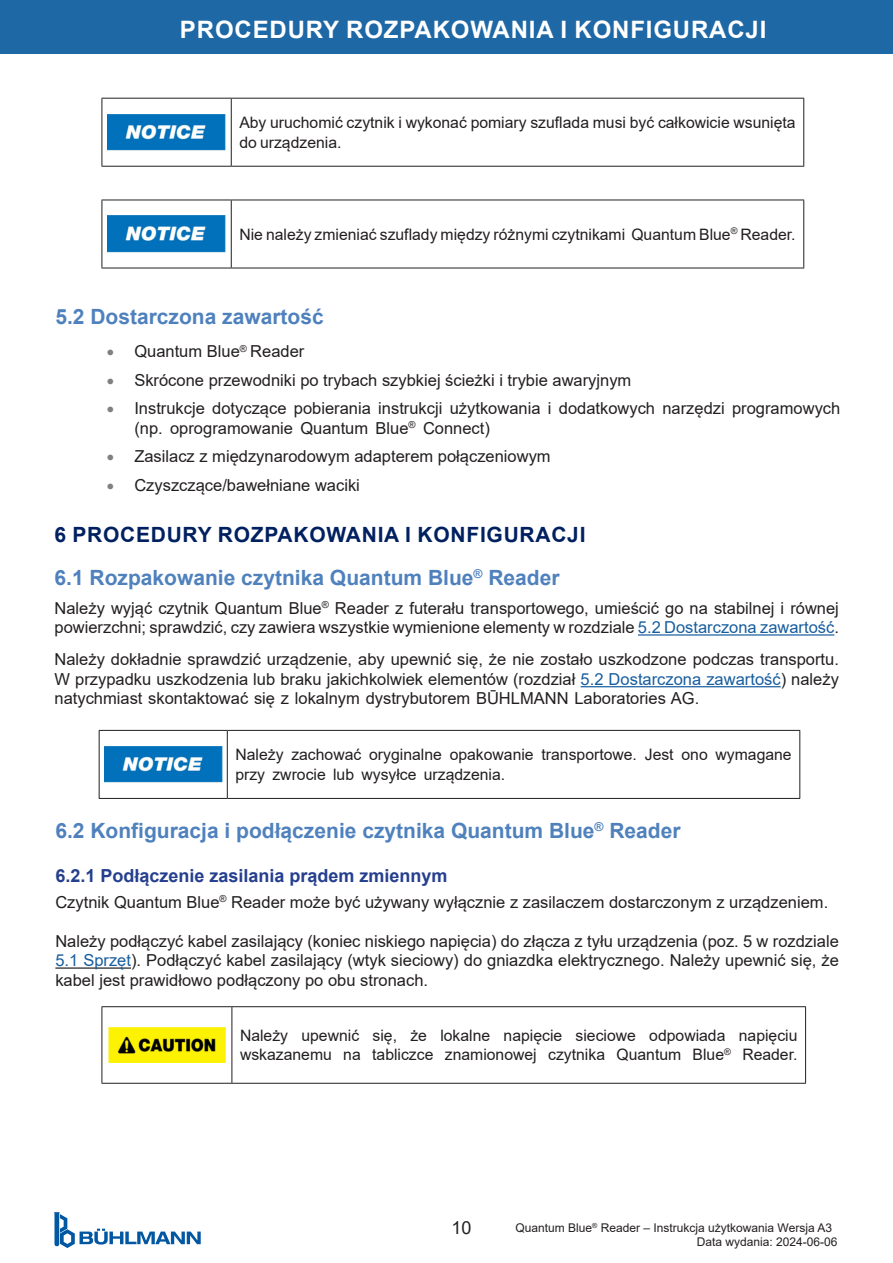
<style>
.page{position:relative;width:893px;height:1263px;background:#fff}
.page>*{position:absolute;margin:0;border:0;box-sizing:border-box;transform-origin:0 0}
.t1{font:700 24px "Arial";letter-spacing:.035em;color:#fff}
.t2{font:700 21px/43.5px "Arial";color:#4f81bd}
.t3{font:700 18px "Arial";color:#253f8e}
.t4{font:18px "Arial";color:#231f20}
.t5{font:16.5px/19.5px "Arial";color:#231f20}
.t6{font:15.75px/19.5px "Arial";color:#231f20}
.t7{font:12px/14.4px "Arial";color:#231f20}
.s1{color:#808080}
.s2{color:#002060}
.s3{color:#175d9e}
</style>
<div class="page">
<div style="left:0;top:0;width:893px;height:53px;background:#1e68a6"></div>
<svg style="left:54px;top:1212px;width:147px;height:36px"></svg>
<hr style="left:638px;top:634px;width:196px;height:2px;background:#175d9e">
<hr style="left:581px;top:686px;width:200px;height:1px;background:#175d9e">
<hr style="left:55px;top:967px;width:76px;height:2px;background:#231f20">
<hr style="left:102px;top:1006px;width:130px;height:1px;background:#231f20">
<hr style="left:232px;top:1006px;width:574px;height:1px;background:#231f20">
<hr style="left:102px;top:1083px;width:130px;height:1px;background:#231f20">
<hr style="left:232px;top:1083px;width:574px;height:1px;background:#231f20">
<hr style="left:102px;top:1007px;width:1px;height:76px;background:#231f20">
<hr style="left:232px;top:1007px;width:1px;height:76px;background:#231f20">
<hr style="left:805px;top:1007px;width:1px;height:76px;background:#231f20">
<img style="left:108px;top:1027px;width:118px;height:36px">
<hr style="left:99px;top:730px;width:128px;height:1px;background:#231f20">
<hr style="left:227px;top:730px;width:573px;height:1px;background:#231f20">
<hr style="left:99px;top:798px;width:128px;height:1px;background:#231f20">
<hr style="left:227px;top:798px;width:573px;height:1px;background:#231f20">
<hr style="left:99px;top:731px;width:1px;height:67px;background:#231f20">
<hr style="left:227px;top:731px;width:1px;height:67px;background:#231f20">
<hr style="left:799px;top:731px;width:1px;height:67px;background:#231f20">
<img style="left:104px;top:746px;width:118px;height:36px">
<hr style="left:102px;top:98px;width:129px;height:1px;background:#231f20">
<hr style="left:231px;top:98px;width:573px;height:1px;background:#231f20">
<hr style="left:102px;top:166px;width:129px;height:1px;background:#231f20">
<hr style="left:231px;top:166px;width:573px;height:1px;background:#231f20">
<hr style="left:102px;top:99px;width:1px;height:67px;background:#231f20">
<hr style="left:231px;top:99px;width:1px;height:67px;background:#231f20">
<hr style="left:803px;top:99px;width:1px;height:67px;background:#231f20">
<img style="left:108px;top:114px;width:117px;height:36px">
<hr style="left:102px;top:200px;width:129px;height:1px;background:#231f20">
<hr style="left:231px;top:200px;width:573px;height:1px;background:#231f20">
<hr style="left:102px;top:268px;width:129px;height:1px;background:#231f20">
<hr style="left:231px;top:268px;width:573px;height:1px;background:#231f20">
<hr style="left:102px;top:200px;width:1px;height:68px;background:#231f20">
<hr style="left:231px;top:200px;width:1px;height:68px;background:#231f20">
<hr style="left:803px;top:200px;width:1px;height:68px;background:#231f20">
<img style="left:108px;top:216px;width:117px;height:36px">
<h1 class="t1" style="left:180px;top:12px;width:588px">PROCEDURY ROZPAKOWANIA I KONFIGURACJI</h1>
<p class="t6" style="left:239px;top:113px;width:558px">Aby uruchomić czytnik i wykonać pomiary szuflada musi być całkowicie wsunięta do urządzenia.</p>
<p class="t6" style="left:239px;top:224px;width:555px">Nie należy zmieniać szuflady między różnymi czytnikami Quantum Blue<sup>®</sup> Reader.</p>
<p class="t2" style="left:55px;top:295px;width:270px">5.2 Dostarczona zawartość</p>
<p class="t5" style="left:107px;top:342px;width:199px"><span class="s1">•</span> Quantum Blue<sup>®</sup> Reader</p>
<p class="t5" style="left:107px;top:370px;width:526px"><span class="s1">•</span> Skrócone przewodniki po trybach szybkiej ścieżki i trybie awaryjnym</p>
<p class="t5" style="left:134px;top:399px;width:707px;text-indent:-28px"><span class="s1">•</span> Instrukcje dotyczące pobierania instrukcji użytkowania i dodatkowych narzędzi programowych (np. oprogramowanie Quantum Blue<sup>®</sup> Connect)</p>
<p class="t5" style="left:107px;top:447px;width:445px"><span class="s1">•</span> Zasilacz z międzynarodowym adapterem połączeniowym</p>
<p class="t5" style="left:107px;top:475px;width:255px"><span class="s1">•</span> Czyszczące/bawełniane waciki</p>
<p class="t2" style="left:55px;top:513px;width:532px"><span class="s2">6 PROCEDURY ROZPAKOWANIA I KONFIGURACJI<br></span>6.1 Rozpakowanie czytnika Quantum Blue<sup>®</sup> Reader</p>
<p class="t5" style="left:55px;top:598px;width:786px">Należy wyjąć czytnik Quantum Blue<sup>®</sup> Reader z futerału transportowego, umieścić go na stabilnej i równej powierzchni; sprawdzić, czy zawiera wszystkie wymienione elementy w rozdziale <span class="s3">5. 2 Dostarczona zawartość</span>.</p>
<p class="t5" style="left:55px;top:650px;width:786px">Należy dokładnie sprawdzić urządzenie, aby upewnić się, że nie zostało uszkodzone podczas transportu.<br>W przypadku uszkodzenia lub braku jakichkolwiek elementów (rozdział <span class="s3">5. 2 Dostarczona zawartość</span>) należy natychmiast skontaktować się z lokalnym dystrybutorem BŪHLMANN Laboratories AG.</p>
<p class="t6" style="left:235px;top:745px;width:558px">Należy zachować oryginalne opakowanie transportowe. Jest ono wymagane przy zwrocie lub wysyłce urządzenia.</p>
<p class="t2" style="left:55px;top:809px;width:627px">6.2 Konfiguracja i podłączenie czytnika Quantum Blue<sup>®</sup> Reader</p>
<p class="t3" style="left:55px;top:863px;width:394px">6.2.1 Podłączenie zasilania prądem zmiennym</p>
<p class="t5" style="left:55px;top:892px;width:771px">Czytnik Quantum Blue<sup>®</sup> Reader może być używany wyłącznie z zasilaczem dostarczonym z urządzeniem.</p>
<p class="t5" style="left:55px;top:931px;width:785px">Należy podłączyć kabel zasilający (koniec niskiego napięcia) do złącza z tyłu urządzenia (poz. 5 w rozdziale</p>
<p class="t5" style="left:55px;top:951px;width:785px"><span class="s3">5. 1 Sprzęt</span>). Podłączyć kabel zasilający (wtyk sieciowy) do gniazdka elektrycznego. Należy upewnić się, że kabel jest prawidłowo podłączony po obu stronach.</p>
<p class="t6" style="left:240px;top:1025px;width:559px">Należy upewnić się, że lokalne napięcie sieciowe odpowiada napięciu wskazanemu na tabliczce znamionowej czytnika Quantum Blue<sup>®</sup> Reader.</p>
<p class="t4" style="left:451px;top:1215px;width:22px">10</p>
<p class="t7" style="left:697px;top:1220px;width:142px;text-indent:-181px">Quantum Blue<sup>®</sup> Reader – Instrukcja użytkowania Wersja A3<br>Data wydania: 2024-06-06</p>
</div>
